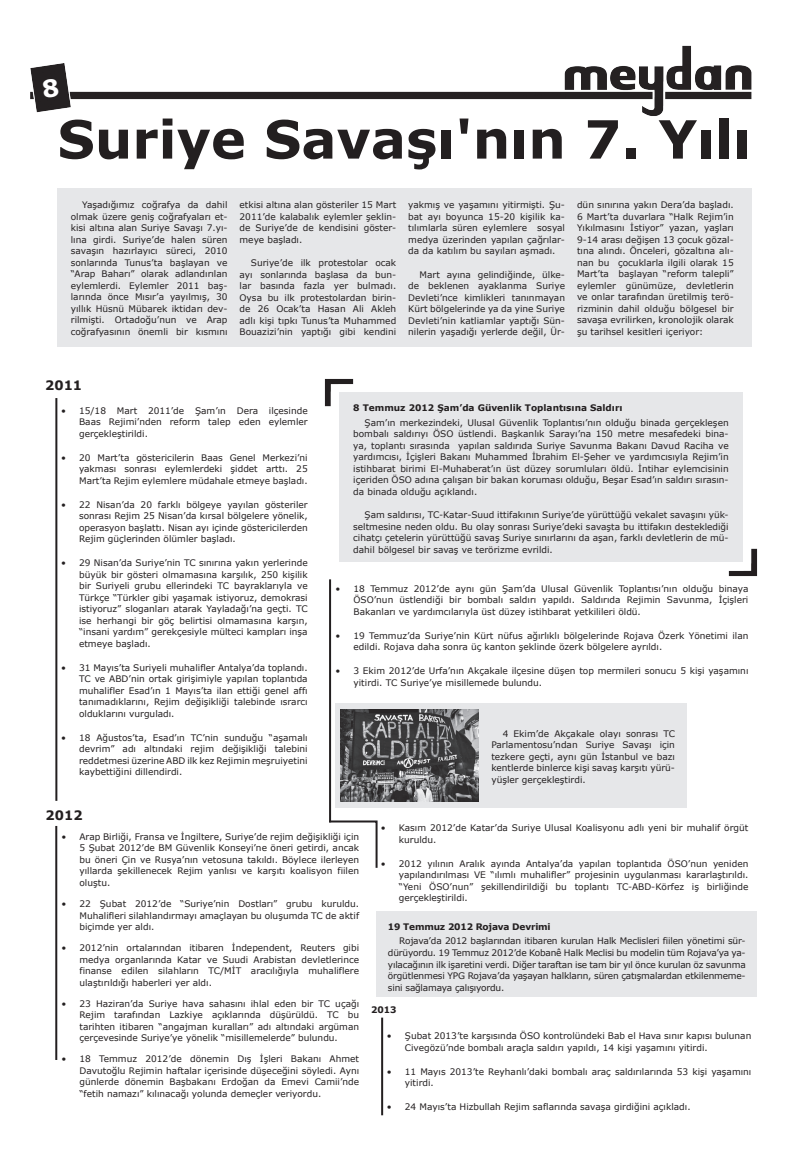
<style>
.page{position:relative;width:808px;height:1163px;background:#fff}
.page>*{position:absolute;margin:0;border:0;box-sizing:border-box;transform-origin:0 0}
.t1{font:700 52.7px "Verdana";color:#231f20}
.t2{font:700 13px "Verdana";color:#231f20}
.t3{font:9px/11.5px "Verdana";color:#231f20;text-align:justify}
.t4{font:700 9px "Verdana";color:#231f20}
.t5{font:700 9px "Verdana";letter-spacing:-.02em;color:#231f20}
</style>
<div class="page">
<img style="left:30px;top:45px;width:722px;height:71px">
<div style="left:57px;top:188px;width:694px;height:159px;background:#e6e7e9"></div>
<div style="left:335px;top:702px;width:352px;height:105px;background:#e6e7e9"></div>
<img style="left:340px;top:709px;width:139px;height:92px">
<hr style="left:55px;top:398px;width:2px;height:402px;background:#231f20">
<hr style="left:55px;top:825px;width:2px;height:234px;background:#231f20">
<hr style="left:329px;top:579px;width:2px;height:243px;background:#231f20">
<img style="left:325px;top:378px;width:28px;height:28px">
<img style="left:729px;top:548px;width:28px;height:28px">
<div style="left:339px;top:392px;width:404px;height:170px;background:#e6e7e9"></div>
<div style="left:377px;top:911px;width:380px;height:85px;background:#e6e7e9"></div>
<svg style="left:329px;top:819px;width:49px;height:49px"></svg>
<hr style="left:381px;top:1017px;width:2px;height:98px;background:#231f20">
<svg style="left:42px;top:78px;width:17px;height:20px"></svg>
<h1 class="t1" style="left:57px;top:102px;width:695px">Suriye Savaşı'nın 7. Yılı</h1>
<p class="t3" style="left:71px;top:199px;width:158px;text-indent:11px">Yaşadığımız coğrafya da dahil olmak üzere geniş coğrafyaları et&shy;kisi altına alan Suriye Savaşı 7.yı&shy;lına girdi. Suriye’de halen süren savaşın hazırlayıcı süreci, 2010 sonlarında Tunus’ta başlayan ve “Arap Baharı” olarak adlandırılan eylemlerdi. Eylemler 2011 baş&shy;larında önce Mısır’a yayılmış, 30 yıllık Hüsnü Mübarek iktidarı dev&shy;rilmişti. Ortadoğu’nun ve Arap coğrafyasının önemli bir kısmını</p>
<p class="t3" style="left:240px;top:199px;width:158px">etkisi altına alan gösteriler 15 Mart 2011’de kalabalık eylemler şeklin&shy;de Suriye’de de kendisini göster&shy;meye başladı.</p>
<p class="t3" style="left:240px;top:257px;width:158px;text-indent:11px">Suriye’de ilk protestolar ocak ayı sonlarında başlasa da bun&shy;lar basında fazla yer bulmadı.<br>Oysa bu ilk protestolardan birin&shy;de 26 Ocak’ta Hasan Ali Akleh adlı kişi tıpkı Tunus’ta Muhammed Bouazizi’nin yaptığı gibi kendini</p>
<p class="t3" style="left:408px;top:199px;width:158px">yakmış ve yaşamını yitirmişti. Şu&shy;bat ayı boyunca 15-20 kişilik ka&shy;tılımlarla süren eylemlere sosyal medya üzerinden yapılan çağrılar&shy;da da katılım bu sayıları aşmadı.</p>
<p class="t3" style="left:408px;top:268px;width:158px;text-indent:11px">Mart ayına gelindiğinde, ülke&shy;de beklenen ayaklanma Suriye Devleti’nce kimlikleri tanınmayan Kürt bölgelerinde ya da yine Suriye Devleti’nin katliamlar yaptığı Sün&shy;nilerin yaşadığı yerlerde değil, Ür-</p>
<p class="t3" style="left:577px;top:199px;width:158px">dün sınırına yakın Dera’da başladı.<br>6 Mart’ta duvarlara “Halk Rejim’in Yıkılmasını İstiyor” yazan, yaşları 9-14 arası değişen 13 çocuk gözal&shy;tına alındı. Önceleri, gözaltına alı&shy;nan bu çocuklarla ilgili olarak 15<br>Mart’ta başlayan “reform talepli” eylemler günümüze, devletlerin ve onlar tarafından üretilmiş terö&shy;rizminin dahil olduğu bölgesel bir savaşa evrilirken, kronolojik olarak şu tarihsel kesitleri içeriyor:</p>
<h2 class="t2" style="left:45px;top:380px;width:38px">2011</h2>
<p class="t3" style="left:79px;top:405px;width:230px;text-indent:-18px">• 15/18 Mart 2011’de Şam’ın Dera ilçesinde Baas Rejimi’nden reform talep eden eylemler gerçekleştirildi.</p>
<p class="t3" style="left:79px;top:451px;width:230px;text-indent:-18px">• 20 Mart’ta göstericilerin Baas Genel Merkezi’ni yakması sonrası eylemlerdeki şiddet arttı. 25<br>Mart’ta Rejim eylemlere müdahale etmeye başladı.</p>
<p class="t3" style="left:79px;top:498px;width:230px;text-indent:-18px">• 22 Nisan’da 20 farklı bölgeye yayılan gösteriler sonrası Rejim 25 Nisan’da kırsal bölgelere yönelik, operasyon başlattı. Nisan ayı içinde göstericilerden Rejim güçlerinden ölümler başladı.</p>
<p class="t3" style="left:79px;top:557px;width:230px;text-indent:-18px">• 29 Nisan’da Suriye’nin TC sınırına yakın yerlerinde büyük bir gösteri olmamasına karşılık, 250 kişilik bir Suriyeli grubu ellerindeki TC bayraklarıyla ve Türkçe “Türkler gibi yaşamak istiyoruz, demokrasi istiyoruz” sloganları atarak Yayladağı’na geçti. TC ise herhangi bir göç belirtisi olmamasına karşın, “insani yardım” gerekçesiyle mülteci kampları inşa etmeye başladı.</p>
<p class="t3" style="left:79px;top:661px;width:230px;text-indent:-18px">• 31 Mayıs’ta Suriyeli muhalifler Antalya’da toplandı.<br>TC ve ABD’nin ortak girişimiyle yapılan toplantıda muhalifler Esad’ın 1 Mayıs’ta ilan ettiği genel affı tanımadıklarını, Rejim değişikliği talebinde ısrarcı olduklarını vurguladı.</p>
<p class="t3" style="left:79px;top:731px;width:230px;text-indent:-18px">• 18 Ağustos’ta, Esad’ın TC’nin sunduğu “aşamalı devrim” adı altındaki rejim değişikliği talebini reddetmesi üzerine ABD ilk kez Rejimin meşruiyetini kaybettiğini dillendirdi.</p>
<p class="t4" style="left:353px;top:402px;width:271px">8 Temmuz 2012 Şam’da Güvenlik Toplantısına Saldırı</p>
<p class="t3" style="left:353px;top:416px;width:377px;text-indent:11px">Şam’ın merkezindeki, Ulusal Güvenlik Toplantısı’nın olduğu binada gerçekleşen bombalı saldırıyı ÖSO üstlendi. Başkanlık Sarayı’na 150 metre mesafedeki bina&shy;ya, toplantı sırasında yapılan saldırıda Suriye Savunma Bakanı Davud Raciha ve yardımcısı, İçişleri Bakanı Muhammed İbrahim El-Şeher ve yardımcısıyla Rejim’in istihbarat birimi El-Muhaberat’ın üst düzey sorumluları öldü. İntihar eylemcisinin içeriden ÖSO adına çalışan bir bakan koruması olduğu, Beşar Esad’ın saldırı sırasın&shy;da binada olduğu açıklandı.</p>
<p class="t3" style="left:353px;top:509px;width:377px;text-indent:11px">Şam saldırısı, TC-Katar-Suud ittifakının Suriye’de yürüttüğü vekalet savaşını yük&shy;seltmesine neden oldu. Bu olay sonrası Suriye’deki savaşta bu ittifakın desteklediği cihatçı çetelerin yürüttüğü savaş Suriye sınırlarını da aşan, farklı devletlerin de mü&shy;dahil bölgesel bir savaş ve terörizme evrildi.</p>
<p class="t3" style="left:353px;top:582px;width:396px;text-indent:-18px">• 18 Temmuz 2012’de aynı gün Şam’da Ulusal Güvenlik Toplantısı’nın olduğu binaya ÖSO’nun üstlendiği bir bombalı saldırı yapıldı. Saldırıda Rejimin Savunma, İçişleri Bakanları ve yardımcılarıyla üst düzey istihbarat yetkilileri öldü.</p>
<p class="t3" style="left:353px;top:629px;width:396px;text-indent:-18px">• 19 Temmuz’da Suriye’nin Kürt nüfus ağırlıklı bölgelerinde Rojava Özerk Yönetimi ilan edildi. Rojava daha sonra üç kanton şeklinde özerk bölgelere ayrıldı.</p>
<p class="t3" style="left:353px;top:665px;width:396px;text-indent:-18px">• 3 Ekim 2012’de Urfa’nın Akçakale ilçesine düşen top mermileri sonucu 5 kişi yaşamını yitirdi. TC Suriye’ye misillemede bulundu.</p>
<p class="t3" style="left:491px;top:727px;width:185px;text-indent:11px">4 Ekim’de Akçakale olayı sonrası TC Parlamentosu’ndan Suriye Savaşı için tezkere geçti, aynı gün İstanbul ve bazı kentlerde binlerce kişi savaş karşıtı yürü&shy;yüşler gerçekleştirdi.</p>
<p class="t3" style="left:399px;top:821px;width:351px;text-indent:-18px">• Kasım 2012’de Katar’da Suriye Ulusal Koalisyonu adlı yeni bir muhalif örgüt kuruldu.</p>
<p class="t3" style="left:399px;top:857px;width:351px;text-indent:-18px">• 2012 yılının Aralık ayında Antalya’da yapılan toplantıda ÖSO’nun yeniden yapılandırılması VE “ılımlı muhalifler” projesinin uygulanması kararlaştırıldı. “Yeni ÖSO’nun” şekillendirildiği bu toplantı TC-ABD-Körfez iş birliğinde gerçekleştirildi.</p>
<h2 class="t2" style="left:46px;top:809px;width:38px">2012</h2>
<p class="t3" style="left:79px;top:830px;width:281px;text-indent:-18px">• Arap Birliği, Fransa ve İngiltere, Suriye’de rejim değişikliği için 5 Şubat 2012’de BM Güvenlik Konseyi’ne öneri getirdi, ancak bu öneri Çin ve Rusya’nın vetosuna takıldı. Böylece ilerleyen yıllarda şekillenecek Rejim yanlısı ve karşıtı koalisyon fiilen oluştu.</p>
<p class="t3" style="left:79px;top:897px;width:281px;text-indent:-18px">• 22 Şubat 2012’de “Suriye’nin Dostları” grubu kuruldu.<br>Muhalifleri silahlandırmayı amaçlayan bu oluşumda TC de aktif biçimde yer aldı.</p>
<p class="t3" style="left:79px;top:941px;width:281px;text-indent:-18px">• 2012’nin ortalarından itibaren İndependent, Reuters gibi medya organlarında Katar ve Suudi Arabistan devletlerince finanse edilen silahların TC/MİT aracılığıyla muhaliflere ulaştırıldığı haberleri yer aldı.</p>
<p class="t3" style="left:79px;top:997px;width:281px;text-indent:-18px">• 23 Haziran’da Suriye hava sahasını ihlal eden bir TC uçağı Rejim tarafından Lazkiye açıklarında düşürüldü. TC bu tarihten itibaren “angajman kuralları” adı altındaki argüman çerçevesinde Suriye’ye yönelik “misillemelerde” bulundu.</p>
<p class="t3" style="left:79px;top:1052px;width:281px;text-indent:-18px">• 18 Temmuz 2012’de dönemin Dış İşleri Bakanı Ahmet Davutoğlu Rejimin haftalar içerisinde düşeceğini söyledi. Aynı günlerde dönemin Başbakanı Erdoğan da Emevi Camii’nde “fetih namazı” kılınacağı yolunda demeçler veriyordu.</p>
<p class="t5" style="left:388px;top:920px;width:164px">19 Temmuz 2012 Rojava Devrimi</p>
<p class="t3" style="left:388px;top:935px;width:359px;text-indent:11px">Rojava’da 2012 başlarından itibaren kurulan Halk Meclisleri fiilen yönetimi sür&shy;dürüyordu. 19 Temmuz 2012’de Kobanê Halk Meclisi bu modelin tüm Rojava’ya ya&shy;yılacağının ilk işaretini verdi. Diğer taraftan ise tam bir yıl önce kurulan öz savunma örgütlenmesi YPG Rojava’da yaşayan halkların, süren çatışmalardan etkilenmeme&shy;sini sağlamaya çalışıyordu.</p>
<p class="t4" style="left:371px;top:1005px;width:27px">2013</p>
<p class="t3" style="left:405px;top:1029px;width:348px;text-indent:-18px">• Şubat 2013’te karşısında ÖSO kontrolündeki Bab el Hava sınır kapısı bulunan<br>Civegözü’nde bombalı araçla saldırı yapıldı, 14 kişi yaşamını yitirdi.</p>
<p class="t3" style="left:405px;top:1065px;width:348px;text-indent:-18px">• 11 Mayıs 2013’te Reyhanlı’daki bombalı araç saldırılarında 53 kişi yaşamını yitirdi.</p>
<p class="t3" style="left:387px;top:1100px;width:305px">• 24 Mayıs’ta Hizbullah Rejim saflarında savaşa girdiğini açıkladı.</p>
</div>
